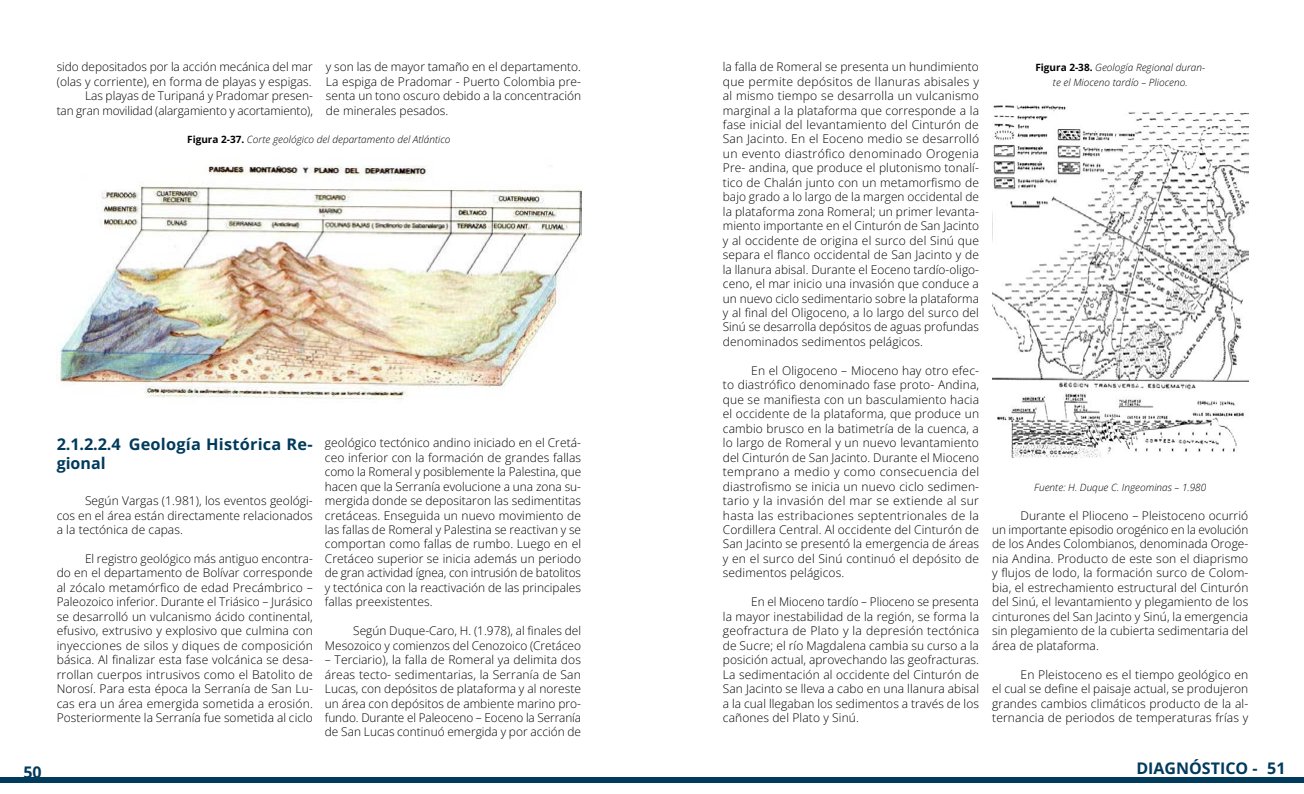
<style>
.page{position:relative;width:1304px;height:794px;background:#fff}
.page>*{position:absolute;margin:0;border:0;box-sizing:border-box;transform-origin:0 0}
.t1{font:700 16px/19.2px "Open Sans";color:#003b5c}
.t2{font:300 12px/14.5px "Open Sans";letter-spacing:.005em;color:#000;text-align:justify}
.t3{font:italic 300 10px/14.5px "Open Sans";color:#000;text-align:center}
.s1{font-weight:700;font-style:normal}
</style>
<div class="page">
<div style="left:0;top:777px;width:1304px;height:6px;background:#003b5c"></div>
<img style="left:992px;top:105px;width:256px;height:352px">
<img style="left:59px;top:165px;width:522px;height:234px">
<p class="t2" style="left:57px;top:59px;width:258px;text-align:right">sido depositados por la acción mecánica del mar (olas y corriente), en forma de playas y espigas.<br>Las playas de Turipaná y Pradomar presen-<br>tan gran movilidad (alargamiento y acortamiento),</p>
<p class="t2" style="left:723px;top:59px;width:258px">la falla de Romeral se presenta un hundimiento que permite depósitos de llanuras abisales y al mismo tiempo se desarrolla un vulcanismo marginal a la plataforma que corresponde a la fase inicial del levantamiento del Cinturón de San Jacinto. En el Eoceno medio se desarrolló un evento diastrófico denominado Orogenia Pre- andina, que produce el plutonismo tonalí&shy;tico de Chalán junto con un metamorfismo de bajo grado a lo largo de la margen occidental de la plataforma zona Romeral; un primer levanta&shy;miento importante en el Cinturón de San Jacinto y al occidente de origina el surco del Sinú que separa el flanco occidental de San Jacinto y de la llanura abisal. Durante el Eoceno tardío-oligo&shy;ceno, el mar inicio una invasión que conduce a un nuevo ciclo sedimentario sobre la plataforma y al final del Oligoceno, a lo largo del surco del Sinú se desarrolla depósitos de aguas profundas denominados sedimentos pelágicos.</p>
<p class="t2" style="left:723px;top:363px;width:258px;text-indent:28px">En el Oligoceno – Mioceno hay otro efec&shy;to diastrófico denominado fase proto- Andina, que se manifiesta con un basculamiento hacia el occidente de la plataforma, que produce un cambio brusco en la batimetría de la cuenca, a lo largo de Romeral y un nuevo levantamiento del Cinturón de San Jacinto. Durante el Mioceno temprano a medio y como consecuencia del diastrofismo se inicia un nuevo ciclo sedimen&shy;tario y la invasión del mar se extiende al sur hasta las estribaciones septentrionales de la Cordillera Central. Al occidente del Cinturón de San Jacinto se presentó la emergencia de áreas y en el surco del Sinú continuó el depósito de sedimentos pelágicos.</p>
<p class="t2" style="left:723px;top:594px;width:258px;text-indent:28px">En el Mioceno tardío – Plioceno se presenta la mayor inestabilidad de la región, se forma la geofractura de Plato y la depresión tectónica de Sucre; el río Magdalena cambia su curso a la posición actual, aprovechando las geofracturas.<br>La sedimentación al occidente del Cinturón de San Jacinto se lleva a cabo en una llanura abisal a la cual llegaban los sedimentos a través de los cañones del Plato y Sinú.</p>
<p class="t2" style="left:326px;top:59px;width:257px">y son las de mayor tamaño en el departamento.<br>La espiga de Pradomar - Puerto Colombia pre&shy;senta un tono oscuro debido a la concentración de minerales pesados.</p>
<p class="t3" style="left:187px;top:132px;width:265px"><span class="s1">Figura 2-37.</span> Corte geológico del departamento del Atlántico</p>
<h1 class="t1" style="left:57px;top:434px;width:258px">2.1.2.2.4 Geología Histórica Re&shy;gional</h1>
<p class="t2" style="left:57px;top:493px;width:258px;text-indent:28px">Según Vargas (1.981), los eventos geológi&shy;cos en el área están directamente relacionados a la tectónica de capas.</p>
<p class="t2" style="left:57px;top:551px;width:258px;text-indent:28px">El registro geológico más antiguo encontra&shy;do en el departamento de Bolívar corresponde al zócalo metamórfico de edad Precámbrico – Paleozoico inferior. Durante el Triásico – Jurásico se desarrolló un vulcanismo ácido continental, efusivo, extrusivo y explosivo que culmina con inyecciones de silos y diques de composición básica. Al finalizar esta fase volcánica se desa&shy;rrollan cuerpos intrusivos como el Batolito de Norosí. Para esta época la Serranía de San Lu&shy;cas era un área emergida sometida a erosión.<br>Posteriormente la Serranía fue sometida al ciclo</p>
<p class="t2" style="left:325px;top:435px;width:258px">geológico tectónico andino iniciado en el Cretá&shy;ceo inferior con la formación de grandes fallas como la Romeral y posiblemente la Palestina, que hacen que la Serranía evolucione a una zona su&shy;mergida donde se depositaron las sedimentitas cretáceas. Enseguida un nuevo movimiento de las fallas de Romeral y Palestina se reactivan y se comportan como fallas de rumbo. Luego en el Cretáceo superior se inicia además un periodo de gran actividad ígnea, con intrusión de batolitos y tectónica con la reactivación de las principales fallas preexistentes.</p>
<p class="t2" style="left:325px;top:623px;width:258px;text-align:right">Según Duque-Caro, H. (1.978), al finales del<br>Mesozoico y comienzos del Cenozoico (Cretáceo</p>
<p class="t2" style="left:325px;top:652px;width:258px">– Terciario), la falla de Romeral ya delimita dos áreas tecto- sedimentarias, la Serranía de San Lucas, con depósitos de plataforma y al noreste un área con depósitos de ambiente marino pro&shy;fundo. Durante el Paleoceno – Eoceno la Serranía de San Lucas continuó emergida y por acción de</p>
<p class="t3" style="left:1035px;top:60px;width:171px"><span class="s1">Figura 2-38.</span> Geología Regional duran&shy;te el Mioceno tardío – Plioceno.</p>
<p class="t3" style="left:1034px;top:479px;width:174px">Fuente: H. Duque C. Ingeominas – 1.980</p>
<p class="t2" style="left:992px;top:507px;width:258px;text-indent:28px">Durante el Plioceno – Pleistoceno ocurrió un importante episodio orogénico en la evolución de los Andes Colombianos, denominada Oroge&shy;nia Andina. Producto de este son el diaprismo y flujos de lodo, la formación surco de Colom&shy;bia, el estrechamiento estructural del Cinturón del Sinú, el levantamiento y plegamiento de los cinturones del San Jacinto y Sinú, la emergencia sin plegamiento de la cubierta sedimentaria del área de plataforma.</p>
<p class="t2" style="left:992px;top:666px;width:258px;text-indent:28px">En Pleistoceno es el tiempo geológico en el cual se define el paisaje actual, se produjeron grandes cambios climáticos producto de la al&shy;ternancia de periodos de temperaturas frías y</p>
<h1 class="t1" style="left:23px;top:762px;width:20px">50</h1>
<h1 class="t1" style="left:1136px;top:758px;width:151px">DIAGNÓSTICO - 51</h1>
</div>
